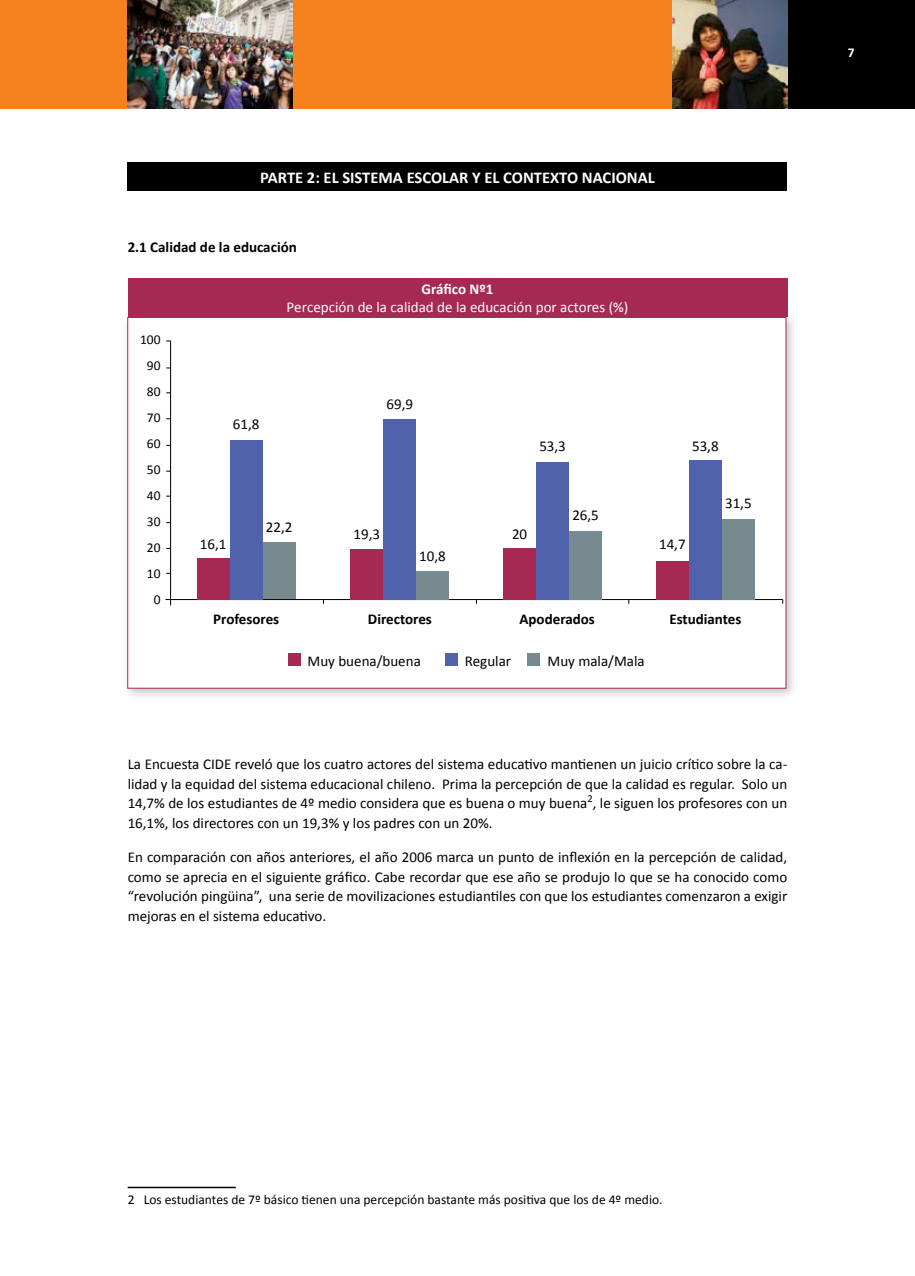
<style>
.page{position:relative;width:915px;height:1276px;background:#fff}
.page>*{position:absolute;margin:0;border:0;box-sizing:border-box;transform-origin:0 0}
.t1{font:700 16.5px "Calibri";color:#fff}
.t2{font:15px/19.5px "Calibri";color:#000;text-align:justify}
.t3{font:700 15px "Calibri";color:#000}
.t4{font:15px "Calibri";color:#fff}
.t5{font:700 15px "Calibri";color:#fff}
.t6{font:13.5px "Calibri";color:#000}
.t7{font:700 13.5px "Calibri";color:#fff}
</style>
<div class="page">
<div style="left:673px;top:0;width:241px;height:108px;background:#000"></div>
<div style="left:0;top:0;width:672px;height:108px;background:#f5821f"></div>
<hr style="left:0;top:0;width:1px;height:108px;background:#5062ac">
<img style="left:672px;top:0;width:115px;height:108px">
<img style="left:128px;top:0;width:164px;height:108px">
<div style="left:128px;top:162px;width:659px;height:28px;background:#000"></div>
<hr style="left:128px;top:1186px;width:108px;height:2px;background:#000">
<div style="left:122px;top:311px;width:676px;height:389px;background:#000;opacity:.25"></div>
<div style="left:128px;top:317px;width:657px;height:371px;background:#fff;border:1px solid #a62954"></div>
<hr style="left:170px;top:341px;width:1px;height:264px;background:#000">
<hr style="left:165px;top:599px;width:617px;height:1px;background:#000">
<div style="left:197px;top:558px;width:33px;height:41px;background:#a62954"></div>
<div style="left:288px;top:653px;width:13px;height:13px;background:#a62954"></div>
<div style="left:445px;top:653px;width:13px;height:13px;background:#5062ac"></div>
<div style="left:527px;top:653px;width:12px;height:13px;background:#768a8f"></div>
<div style="left:350px;top:549px;width:33px;height:50px;background:#a62954"></div>
<div style="left:503px;top:548px;width:33px;height:51px;background:#a62954"></div>
<div style="left:655px;top:561px;width:33px;height:38px;background:#a62954"></div>
<div style="left:230px;top:440px;width:32px;height:159px;background:#5062ac"></div>
<div style="left:383px;top:419px;width:33px;height:180px;background:#5062ac"></div>
<div style="left:536px;top:462px;width:33px;height:137px;background:#5062ac"></div>
<div style="left:688px;top:460px;width:33px;height:139px;background:#5062ac"></div>
<div style="left:262px;top:542px;width:33px;height:57px;background:#768a8f"></div>
<div style="left:416px;top:571px;width:33px;height:28px;background:#768a8f"></div>
<div style="left:569px;top:531px;width:33px;height:68px;background:#768a8f"></div>
<div style="left:721px;top:518px;width:33px;height:81px;background:#768a8f"></div>
<div style="left:128px;top:279px;width:659px;height:38px;background:#a62954"></div>
<p class="t1" style="left:260px;top:166px;width:396px">PARTE 2: EL SISTEMA ESCOLAR Y EL CONTEXTO NACIONAL</p>
<p class="t3" style="left:128px;top:237px;width:171px">2.1 Calidad de la educación</p>
<p class="t6" style="left:140px;top:331px;width:22px">100</p>
<p class="t6" style="left:147px;top:357px;width:15px">90</p>
<p class="t6" style="left:147px;top:383px;width:15px">80</p>
<p class="t6" style="left:147px;top:409px;width:15px">70</p>
<p class="t6" style="left:147px;top:435px;width:15px">60</p>
<p class="t6" style="left:147px;top:461px;width:15px">50</p>
<p class="t6" style="left:147px;top:487px;width:15px">40</p>
<p class="t6" style="left:147px;top:513px;width:15px">30</p>
<p class="t6" style="left:147px;top:539px;width:15px">20</p>
<p class="t6" style="left:147px;top:565px;width:15px">10</p>
<p class="t6" style="left:154px;top:591px;width:8px">0</p>
<p class="t5" style="left:421px;top:279px;width:73px">Gráfico Nº1</p>
<p class="t4" style="left:286px;top:297px;width:343px">Percepción de la calidad de la educación por actores (%)</p>
<p class="t2" style="left:233px;top:414px;width:28px">61,8</p>
<p class="t2" style="left:200px;top:534px;width:28px">16,1</p>
<p class="t2" style="left:266px;top:518px;width:28px">22,2</p>
<p class="t2" style="left:386px;top:394px;width:28px">69,9</p>
<p class="t2" style="left:539px;top:436px;width:28px">53,3</p>
<p class="t2" style="left:353px;top:525px;width:28px">19,3</p>
<p class="t2" style="left:512px;top:525px;width:17px">20</p>
<p class="t2" style="left:419px;top:546px;width:28px">10,8</p>
<p class="t2" style="left:572px;top:506px;width:28px">26,5</p>
<p class="t2" style="left:691px;top:436px;width:28px">53,8</p>
<p class="t2" style="left:659px;top:534px;width:28px">14,7</p>
<p class="t2" style="left:724px;top:494px;width:28px">31,5</p>
<p class="t3" style="left:213px;top:609px;width:67px">Profesores</p>
<p class="t3" style="left:368px;top:609px;width:65px">Directores</p>
<p class="t3" style="left:519px;top:609px;width:77px">Apoderados</p>
<p class="t3" style="left:669px;top:609px;width:73px">Estudiantes</p>
<p class="t2" style="left:307px;top:651px;width:115px">Muy buena/buena</p>
<p class="t2" style="left:464px;top:651px;width:48px">Regular</p>
<p class="t2" style="left:547px;top:651px;width:99px">Muy mala/Mala</p>
<p class="t2" style="left:128px;top:754px;width:661px">La Encuesta CIDE reveló que los cuatro actores del sistema educativo mantienen un juicio crítico sobre la ca&shy;lidad y la equidad del sistema educacional chileno. Prima la percepción de que la calidad es regular. Solo un 14,7% de los estudiantes de 4º medio considera que es buena o muy buena<sup>2</sup>, le siguen los profesores con un 16,1%, los directores con un 19,3% y los padres con un 20%.</p>
<p class="t2" style="left:128px;top:847px;width:661px">En comparación con años anteriores, el año 2006 marca un punto de inflexión en la percepción de calidad, como se aprecia en el siguiente gráfico. Cabe recordar que ese año se produjo lo que se ha conocido como “revolución pingüina”, una serie de movilizaciones estudiantiles con que los estudiantes comenzaron a exigir mejoras en el sistema educativo.</p>
<p class="t7" style="left:847px;top:44px;width:8px">7</p>
<p class="t6" style="left:128px;top:1190px;width:536px">2 Los estudiantes de 7º básico tienen una percepción bastante más positiva que los de 4º medio.</p>
</div>
